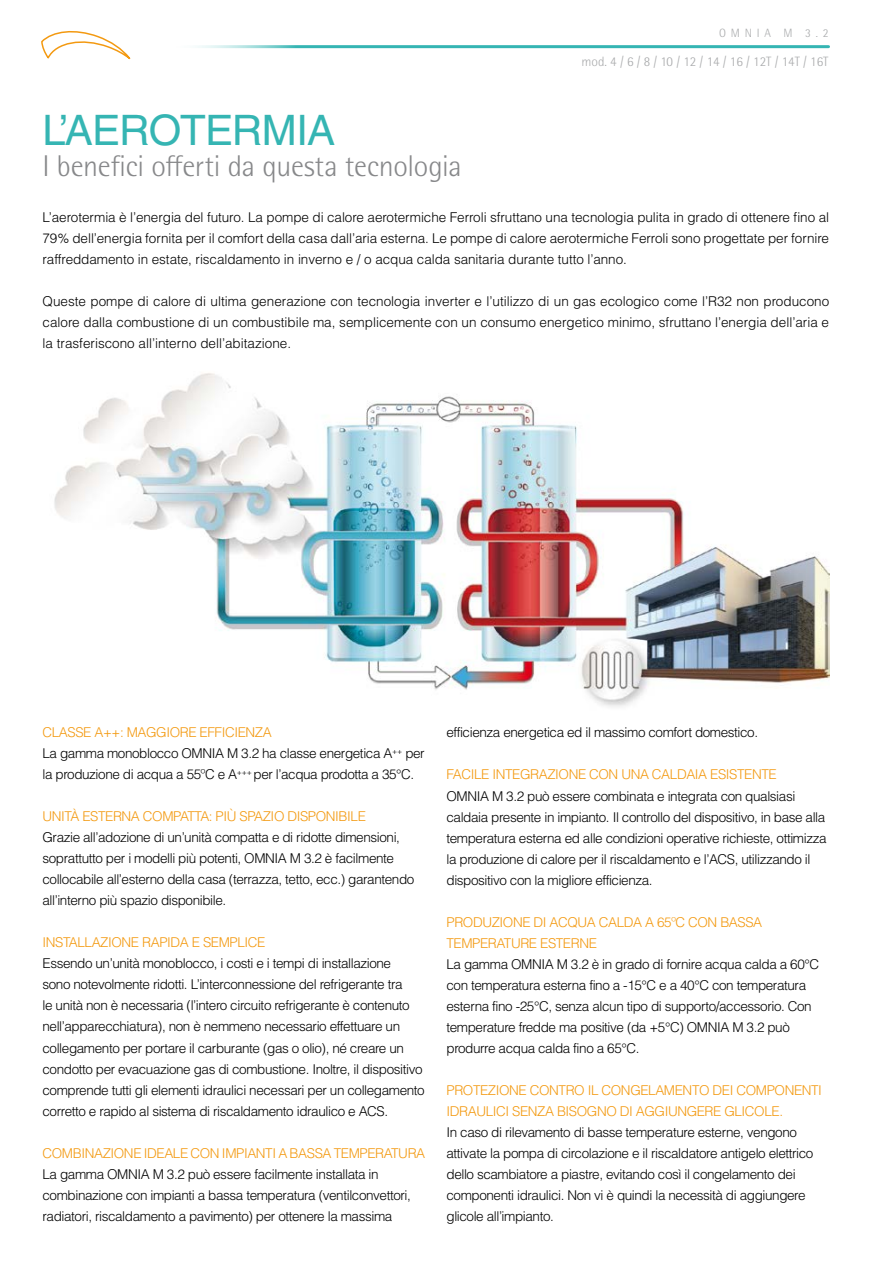
<style>
.page{position:relative;width:893px;height:1263px;background:#fff}
.page>*{position:absolute;margin:0;border:0;box-sizing:border-box;transform-origin:0 0}
.t1{font:42px "Helvetica LT Std";letter-spacing:-.015em;color:#35b5b3}
.t2{font:300 30px "Rotis Semi Sans Pro";letter-spacing:-.01em;color:#87888a}
.t3{font:300 13.5px/21px "Helvetica LT Std";letter-spacing:-.03em;color:#000}
.t4{font:300 13.5px/21px "Helvetica LT Std";letter-spacing:-.03em;color:#f39910}
.t5{font:300 13.5px "Rotis Semi Sans Pro";color:#a9aaac}
.t6{font:300 12px "Rotis Semi Sans Pro";letter-spacing:.4em;color:#a9aaac}
.s1{color:#f39910}
</style>
<div class="page">
<img style="left:54px;top:373px;width:775px;height:334px">
<hr style="left:169px;top:45px;width:659px;height:3px;background:#35b5b3">
<svg style="left:41px;top:31px;width:90px;height:29px"></svg>
<h1 class="t1" style="left:43px;top:106px;width:294px">L’AEROTERMIA</h1>
<h2 class="t2" style="left:43px;top:149px;width:421px">I benefici offerti da questa tecnologia</h2>
<p class="t6" style="left:719px;top:26px;width:111px">OMNIA M 3.2</p>
<p class="t5" style="left:581px;top:53px;width:248px">mod. 4 / 6 / 8 / 10 / 12 / 14 / 16 / 12T / 14T / 16T</p>
<p class="t3" style="left:43px;top:207px;width:788px;text-align:justify">L’aerotermia è l’energia del futuro. La pompe di calore aerotermiche Ferroli sfruttano una tecnologia pulita in grado di ottenere fino al 79% dell’energia fornita per il comfort della casa dall’aria esterna. Le pompe di calore aerotermiche Ferroli sono progettate per fornire raffreddamento in estate, riscaldamento in inverno e / o acqua calda sanitaria durante tutto l’anno.</p>
<p class="t3" style="left:43px;top:291px;width:788px;text-align:justify">Queste pompe di calore di ultima generazione con tecnologia inverter e l’utilizzo di un gas ecologico come l’R32 non producono calore dalla combustione di un combustibile ma, semplicemente con un consumo energetico minimo, sfruttano l’energia dell’aria e la trasferiscono all’interno dell’abitazione.</p>
<p class="t3" style="left:43px;top:722px;width:384px"><span class="s1">CLASSE A++: MAGGIORE EFFICIENZA<br></span>La gamma monoblocco OMNIA M 3.2 ha classe energetica A<sup>++</sup> per la produzione di acqua a 55ºC e A<sup>+++</sup> per l’acqua prodotta a 35°C.</p>
<p class="t4" style="left:43px;top:806px;width:325px">UNITÀ ESTERNA COMPATTA: PIÙ SPAZIO DISPONIBILE</p>
<p class="t3" style="left:43px;top:827px;width:373px">Grazie all’adozione di un’unità compatta e di ridotte dimensioni, soprattutto per i modelli più potenti, OMNIA M 3.2 è facilmente collocabile all’esterno della casa (terrazza, tetto, ecc.) garantendo all’interno più spazio disponibile.</p>
<p class="t4" style="left:43px;top:932px;width:224px">INSTALLAZIONE RAPIDA E SEMPLICE</p>
<p class="t3" style="left:43px;top:953px;width:384px">Essendo un’unità monoblocco, i costi e i tempi di installazione<br>sono notevolmente ridotti. L’interconnessione del refrigerante tra<br>le unità non è necessaria (l’intero circuito refrigerante è contenuto nell’apparecchiatura), non è nemmeno necessario effettuare un collegamento per portare il carburante (gas o olio), né creare un condotto per evacuazione gas di combustione. Inoltre, il dispositivo comprende tutti gli elementi idraulici necessari per un collegamento corretto e rapido al sistema di riscaldamento idraulico e ACS.</p>
<p class="t4" style="left:43px;top:1142px;width:384px">COMBINAZIONE IDEALE CON IMPIANTI A BASSA TEMPERATURA</p>
<p class="t3" style="left:43px;top:1163px;width:370px">La gamma OMNIA M 3.2 può essere facilmente installata in combinazione con impianti a bassa temperatura (ventilconvettori, radiatori, riscaldamento a pavimento) per ottenere la massima</p>
<p class="t3" style="left:446px;top:722px;width:313px">efficienza energetica ed il massimo comfort domestico.</p>
<p class="t4" style="left:446px;top:764px;width:332px">FACILE INTEGRAZIONE CON UNA CALDAIA ESISTENTE</p>
<p class="t3" style="left:446px;top:785px;width:382px">OMNIA M 3.2 può essere combinata e integrata con qualsiasi caldaia presente in impianto. Il controllo del dispositivo, in base alla temperatura esterna ed alle condizioni operative richieste, ottimizza la produzione di calore per il riscaldamento e l’ACS, utilizzando il dispositivo con la migliore efficienza.</p>
<p class="t4" style="left:446px;top:911px;width:317px">PRODUZIONE DI ACQUA CALDA A 65ºC CON BASSA<br>TEMPERATURE ESTERNE</p>
<p class="t3" style="left:446px;top:953px;width:374px">La gamma OMNIA M 3.2 è in grado di fornire acqua calda a 60°C con temperatura esterna fino a -15°C e a 40°C con temperatura esterna fino -25°C, senza alcun tipo di supporto/accessorio. Con temperature fredde ma positive (da +5°C) OMNIA M 3.2 può produrre acqua calda fino a 65°C.</p>
<p class="t4" style="left:446px;top:1079px;width:377px">PROTEZIONE CONTRO IL CONGELAMENTO DEI COMPONENTI<br>IDRAULICI SENZA BISOGNO DI AGGIUNGERE GLICOLE.</p>
<p class="t3" style="left:446px;top:1121px;width:368px">In caso di rilevamento di basse temperature esterne, vengono attivate la pompa di circolazione e il riscaldatore antigelo elettrico dello scambiatore a piastre, evitando così il congelamento dei componenti idraulici. Non vi è quindi la necessità di aggiungere glicole all’impianto.</p>
</div>
